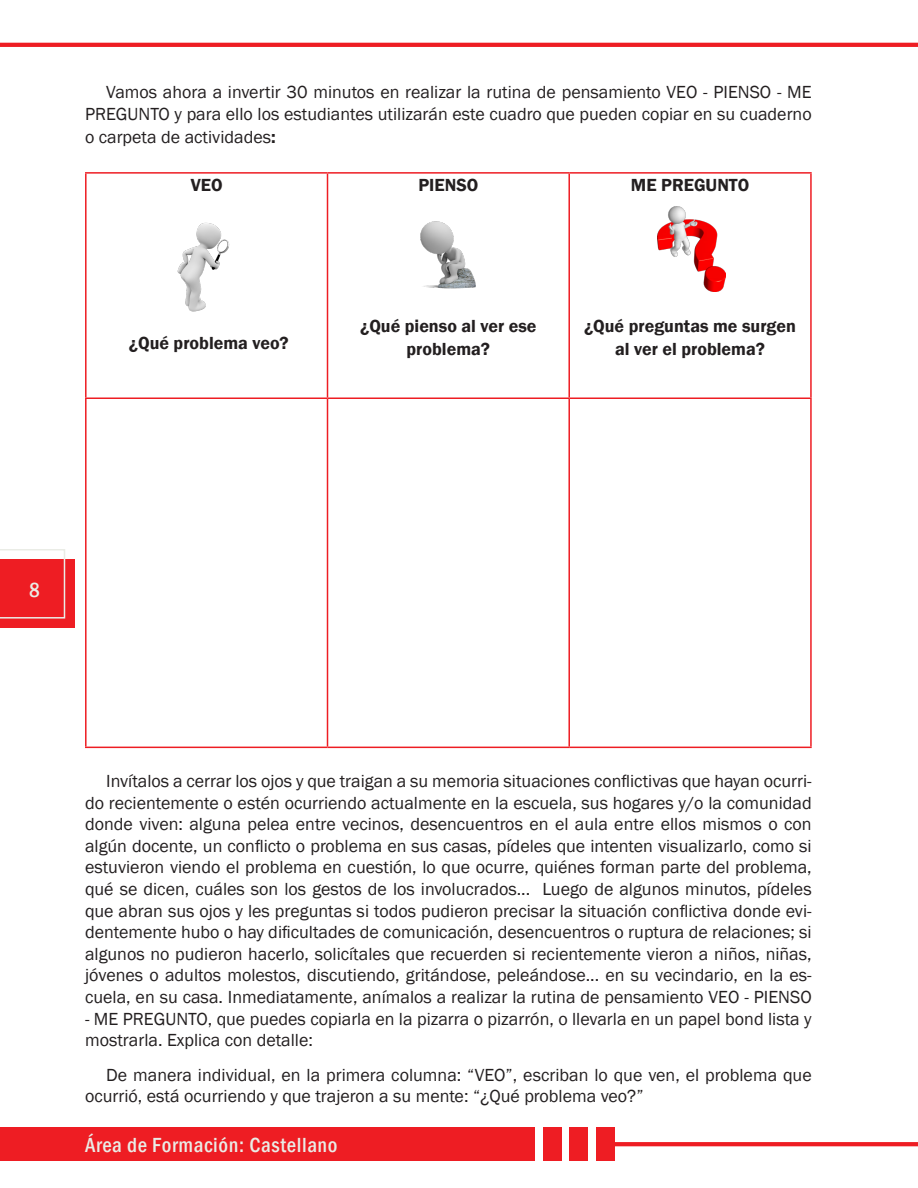
<style>
.page{position:relative;width:918px;height:1188px;background:#fff}
.page>*{position:absolute;margin:0;border:0;box-sizing:border-box;transform-origin:0 0}
.t1{font:500 condensed 21px "Franklin Gothic";letter-spacing:.03em;color:#eaece6}
.t2{font:18px/21.6px "Franklin Gothic";color:#231f20;text-align:justify}
.t3{font:600 18px/22.5px "Franklin Gothic";color:#231f20;text-align:center}
.s1{font-weight:600}
</style>
<div class="page">
<hr style="left:0;top:43px;width:918px;height:4px;background:#ee1d23">
<div style="left:0;top:560px;width:75px;height:68px;background:#ee1d23"></div>
<div style="left:0;top:1128px;width:535px;height:33px;background:#ee1d23"></div>
<div style="left:543px;top:1128px;width:18px;height:33px;background:#ee1d23"></div>
<div style="left:570px;top:1128px;width:18px;height:33px;background:#ee1d23"></div>
<div style="left:596px;top:1128px;width:18px;height:33px;background:#ee1d23"></div>
<svg style="left:0;top:549px;width:65px;height:70px"></svg>
<svg style="left:614px;top:1142px;width:304px;height:4px"></svg>
<hr style="left:85px;top:172px;width:243px;height:2px;background:#ee1d23">
<hr style="left:85px;top:174px;width:2px;height:224px;background:#ee1d23">
<hr style="left:328px;top:172px;width:241px;height:2px;background:#ee1d23">
<hr style="left:327px;top:174px;width:1px;height:224px;background:#ee1d23">
<hr style="left:569px;top:172px;width:243px;height:2px;background:#ee1d23">
<hr style="left:568px;top:174px;width:2px;height:224px;background:#ee1d23">
<hr style="left:810px;top:174px;width:2px;height:224px;background:#ee1d23">
<hr style="left:85px;top:398px;width:243px;height:1px;background:#ee1d23">
<hr style="left:85px;top:399px;width:2px;height:348px;background:#ee1d23">
<hr style="left:328px;top:398px;width:241px;height:1px;background:#ee1d23">
<hr style="left:327px;top:399px;width:1px;height:348px;background:#ee1d23">
<hr style="left:569px;top:398px;width:243px;height:1px;background:#ee1d23">
<hr style="left:568px;top:399px;width:2px;height:348px;background:#ee1d23">
<hr style="left:810px;top:399px;width:2px;height:348px;background:#ee1d23">
<hr style="left:85px;top:747px;width:243px;height:1px;background:#ee1d23">
<hr style="left:328px;top:747px;width:241px;height:1px;background:#ee1d23">
<hr style="left:569px;top:747px;width:243px;height:1px;background:#ee1d23">
<img style="left:177px;top:222px;width:53px;height:89px">
<img style="left:420px;top:221px;width:56px;height:68px">
<img style="left:658px;top:207px;width:68px;height:85px">
<p class="t2" style="left:85px;top:81px;width:728px;line-height:22.5px;text-indent:21px">Vamos ahora a invertir 30 minutos en realizar la rutina de pensamiento VEO - PIENSO - ME PREGUNTO y para ello los estudiantes utilizarán este cuadro que pueden copiar en su cuaderno o carpeta de actividades<span class="s1">:</span></p>
<p class="t3" style="left:191px;top:174px;width:33px">VEO</p>
<p class="t3" style="left:418px;top:174px;width:61px">PIENSO</p>
<p class="t3" style="left:631px;top:174px;width:120px">ME PREGUNTO</p>
<p class="t3" style="left:129px;top:332px;width:161px">¿Qué problema veo?</p>
<p class="t3" style="left:360px;top:315px;width:178px">¿Qué pienso al ver ese problema?</p>
<p class="t3" style="left:584px;top:315px;width:214px">¿Qué preguntas me surgen al ver el problema?</p>
<p class="t1" style="left:29px;top:576px;width:12px">8</p>
<p class="t2" style="left:85px;top:771px;width:728px;text-indent:21px">Invítalos a cerrar los ojos y que traigan a su memoria situaciones conflictivas que hayan ocurri&shy;do recientemente o estén ocurriendo actualmente en la escuela, sus hogares y/o la comunidad donde viven: alguna pelea entre vecinos, desencuentros en el aula entre ellos mismos o con algún docente, un conflicto o problema en sus casas, pídeles que intenten visualizarlo, como si estuvieron viendo el problema en cuestión, lo que ocurre, quiénes forman parte del problema, qué se dicen, cuáles son los gestos de los involucrados... Luego de algunos minutos, pídeles que abran sus ojos y les preguntas si todos pudieron precisar la situación conflictiva donde evi&shy;dentemente hubo o hay dificultades de comunicación, desencuentros o ruptura de relaciones; si algunos no pudieron hacerlo, solicítales que recuerden si recientemente vieron a niños, niñas, jóvenes o adultos molestos, discutiendo, gritándose, peleándose... en su vecindario, en la es&shy;cuela, en su casa. Inmediatamente, anímalos a realizar la rutina de pensamiento VEO - PIENSO</p>
<p class="t2" style="left:85px;top:1008px;width:728px">- ME PREGUNTO, que puedes copiarla en la pizarra o pizarrón, o llevarla en un papel bond lista y mostrarla. Explica con detalle:</p>
<p class="t2" style="left:85px;top:1064px;width:728px;text-indent:21px">De manera individual, en la primera columna: “VEO”, escriban lo que ven, el problema que ocurrió, está ocurriendo y que trajeron a su mente: “¿Qué problema veo?”</p>
<p class="t1" style="left:85px;top:1131px;width:254px">Área de Formación: Castellano</p>
</div>
